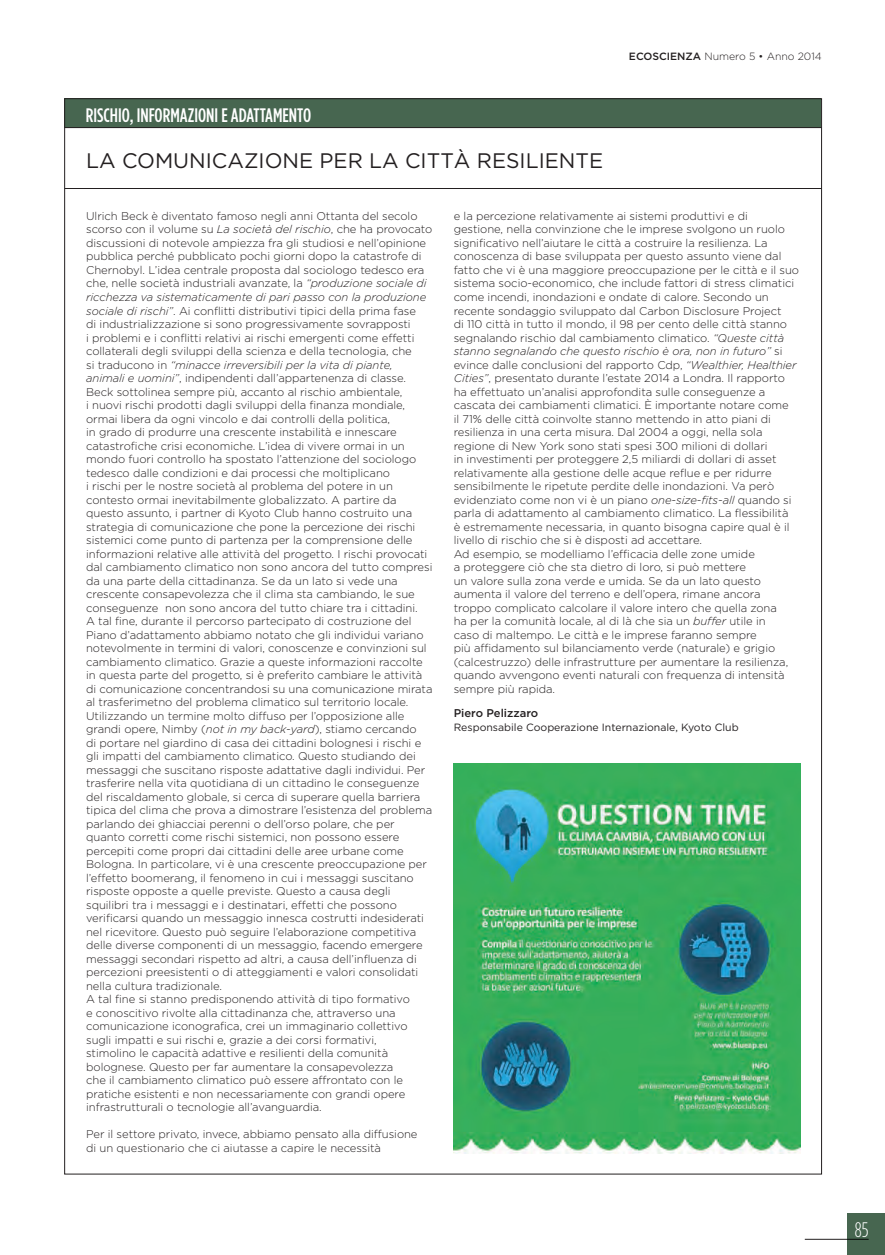
<style>
.page{position:relative;width:885px;height:1255px;background:#fff}
.page>*{position:absolute;margin:0;border:0;box-sizing:border-box;transform-origin:0 0}
.t1{font:21px "Gotham HTF";color:#231f20}
.t2{font:300 condensed 21px "Gotham HTF";color:#fff}
.t3{font:500 condensed 19.5px "Gotham HTF";color:#fff}
.t4{font:300 11.25px/13.5px "Gotham HTF";letter-spacing:-.005em;color:#231f20}
.t5{font:500 11.25px "Gotham HTF";color:#231f20}
.t6{font:10.5px "Gotham HTF";color:#231f20}
.t7{font:300 10.5px "Gotham HTF";color:#231f20}
.s1{font-weight:500}
.s2{font-style:italic}
</style>
<div class="page">
<div style="left:847px;top:1212px;width:37px;height:42px;background:#476650"></div>
<hr style="left:804px;top:1238px;width:64px;height:1px;background:#231f20">
<div style="left:64px;top:98px;width:757px;height:30px;background:#476650"></div>
<hr style="left:65px;top:127px;width:756px;height:1px;background:#231f20">
<hr style="left:65px;top:188px;width:756px;height:1px;background:#231f20">
<img style="left:453px;top:763px;width:346px;height:389px">
<h2 class="t3" style="left:86px;top:104px;width:227px">RISCHIO, INFORMAZIONI E ADATTAMENTO</h2>
<h1 class="t1" style="left:86px;top:149px;width:518px">LA COMUNICAZIONE PER LA CITTÀ RESILIENTE</h1>
<p class="t7" style="left:629px;top:51px;width:194px"><span class="s1">ECOSCIENZA</span> Numero 5 • Anno 2014</p>
<p class="t4" style="left:86px;top:209px;width:348px">Ulrich Beck è diventato famoso negli anni Ottanta del secolo scorso con il volume su <span class="s2">La società del rischio</span>, che ha provocato discussioni di notevole ampiezza fra gli studiosi e nell’opinione pubblica perché pubblicato pochi giorni dopo la catastrofe di Chernobyl. L’idea centrale proposta dal sociologo tedesco era che, nelle società industriali avanzate, la <span class="s2">“produzione sociale di ricchezza va sistematicamente di pari passo con la produzione sociale di rischi”</span>. Ai conflitti distributivi tipici della prima fase<br>di industrializzazione si sono progressivamente sovrapposti<br>i problemi e i conflitti relativi ai rischi emergenti come effetti collaterali degli sviluppi della scienza e della tecnologia, che<br>si traducono in <span class="s2">“minacce irreversibili per la vita di piante, animali e uomini”</span>, indipendenti dall’appartenenza di classe.<br>Beck sottolinea sempre più, accanto al rischio ambientale,<br>i nuovi rischi prodotti dagli sviluppi della finanza mondiale, ormai libera da ogni vincolo e dai controlli della politica,<br>in grado di produrre una crescente instabilità e innescare catastrofiche crisi economiche. L’idea di vivere ormai in un mondo fuori controllo ha spostato l’attenzione del sociologo tedesco dalle condizioni e dai processi che moltiplicano<br>i rischi per le nostre società al problema del potere in un contesto ormai inevitabilmente globalizzato. A partire da questo assunto, i partner di Kyoto Club hanno costruito una strategia di comunicazione che pone la percezione dei rischi sistemici come punto di partenza per la comprensione delle informazioni relative alle attività del progetto. I rischi provocati dal cambiamento climatico non sono ancora del tutto compresi da una parte della cittadinanza. Se da un lato si vede una crescente consapevolezza che il clima sta cambiando, le sue conseguenze non sono ancora del tutto chiare tra i cittadini.<br>A tal fine, durante il percorso partecipato di costruzione del Piano d’adattamento abbiamo notato che gli individui variano notevolmente in termini di valori, conoscenze e convinzioni sul cambiamento climatico. Grazie a queste informazioni raccolte in questa parte del progetto, si è preferito cambiare le attività di comunicazione concentrandosi su una comunicazione mirata al trasferimetno del problema climatico sul territorio locale.<br>Utilizzando un termine molto diffuso per l’opposizione alle grandi opere, Nimby (<span class="s2">not in my back-yard</span>), stiamo cercando<br>di portare nel giardino di casa dei cittadini bolognesi i rischi e gli impatti del cambiamento climatico. Questo studiando dei messaggi che suscitano risposte adattative dagli individui. Per trasferire nella vita quotidiana di un cittadino le conseguenze del riscaldamento globale, si cerca di superare quella barriera tipica del clima che prova a dimostrare l’esistenza del problema parlando dei ghiacciai perenni o dell’orso polare, che per quanto corretti come rischi sistemici, non possono essere percepiti come propri dai cittadini delle aree urbane come Bologna. In particolare, vi è una crescente preoccupazione per l’effetto boomerang, il fenomeno in cui i messaggi suscitano risposte opposte a quelle previste. Questo a causa degli squilibri tra i messaggi e i destinatari, effetti che possono verificarsi quando un messaggio innesca costrutti indesiderati nel ricevitore. Questo può seguire l’elaborazione competitiva delle diverse componenti di un messaggio, facendo emergere messaggi secondari rispetto ad altri, a causa dell’influenza di percezioni preesistenti o di atteggiamenti e valori consolidati nella cultura tradizionale.<br>A tal fine si stanno predisponendo attività di tipo formativo<br>e conoscitivo rivolte alla cittadinanza che, attraverso una comunicazione iconografica, crei un immaginario collettivo sugli impatti e sui rischi e, grazie a dei corsi formativi,<br>stimolino le capacità adattive e resilienti della comunità bolognese. Questo per far aumentare la consapevolezza<br>che il cambiamento climatico può essere affrontato con le pratiche esistenti e non necessariamente con grandi opere infrastrutturali o tecnologie all’avanguardia.</p>
<p class="t4" style="left:86px;top:1127px;width:333px">Per il settore privato, invece, abbiamo pensato alla diffusione di un questionario che ci aiutasse a capire le necessità</p>
<p class="t4" style="left:453px;top:209px;width:347px">e la percezione relativamente ai sistemi produttivi e di gestione, nella convinzione che le imprese svolgono un ruolo significativo nell’aiutare le città a costruire la resilienza. La conoscenza di base sviluppata per questo assunto viene dal fatto che vi è una maggiore preoccupazione per le città e il suo sistema socio-economico, che include fattori di stress climatici come incendi, inondazioni e ondate di calore. Secondo un recente sondaggio sviluppato dal Carbon Disclosure Project<br>di 110 città in tutto il mondo, il 98 per cento delle città stanno segnalando rischio dal cambiamento climatico. <span class="s2">“Queste città stanno segnalando che questo rischio è ora, non in futuro”</span> si evince dalle conclusioni del rapporto Cdp, <span class="s2">“Wealthier, Healthier Cities”</span>, presentato durante l’estate 2014 a Londra. Il rapporto ha effettuato un’analisi approfondita sulle conseguenze a cascata dei cambiamenti climatici. È importante notare come<br>il 71% delle città coinvolte stanno mettendo in atto piani di resilienza in una certa misura. Dal 2004 a oggi, nella sola regione di New York sono stati spesi 300 milioni di dollari<br>in investimenti per proteggere 2,5 miliardi di dollari di asset relativamente alla gestione delle acque reflue e per ridurre sensibilmente le ripetute perdite delle inondazioni. Va però evidenziato come non vi è un piano <span class="s2">one-size-fits-all</span> quando si parla di adattamento al cambiamento climatico. La flessibilità<br>è estremamente necessaria, in quanto bisogna capire qual è il livello di rischio che si è disposti ad accettare.<br>Ad esempio, se modelliamo l’efficacia delle zone umide<br>a proteggere ciò che sta dietro di loro, si può mettere<br>un valore sulla zona verde e umida. Se da un lato questo aumenta il valore del terreno e dell’opera, rimane ancora troppo complicato calcolare il valore intero che quella zona<br>ha per la comunità locale, al di là che sia un <span class="s2">buffer</span> utile in<br>caso di maltempo. Le città e le imprese faranno sempre<br>più affidamento sul bilanciamento verde (naturale) e grigio (calcestruzzo) delle infrastrutture per aumentare la resilienza, quando avvengono eventi naturali con frequenza di intensità sempre più rapida.</p>
<p class="t5" style="left:453px;top:706px;width:86px">Piero Pelizzaro</p>
<p class="t6" style="left:453px;top:721px;width:286px">Responsabile Cooperazione Internazionale, Kyoto Club</p>
<h1 class="t2" style="left:854px;top:1218px;width:15px">85</h1>
</div>
